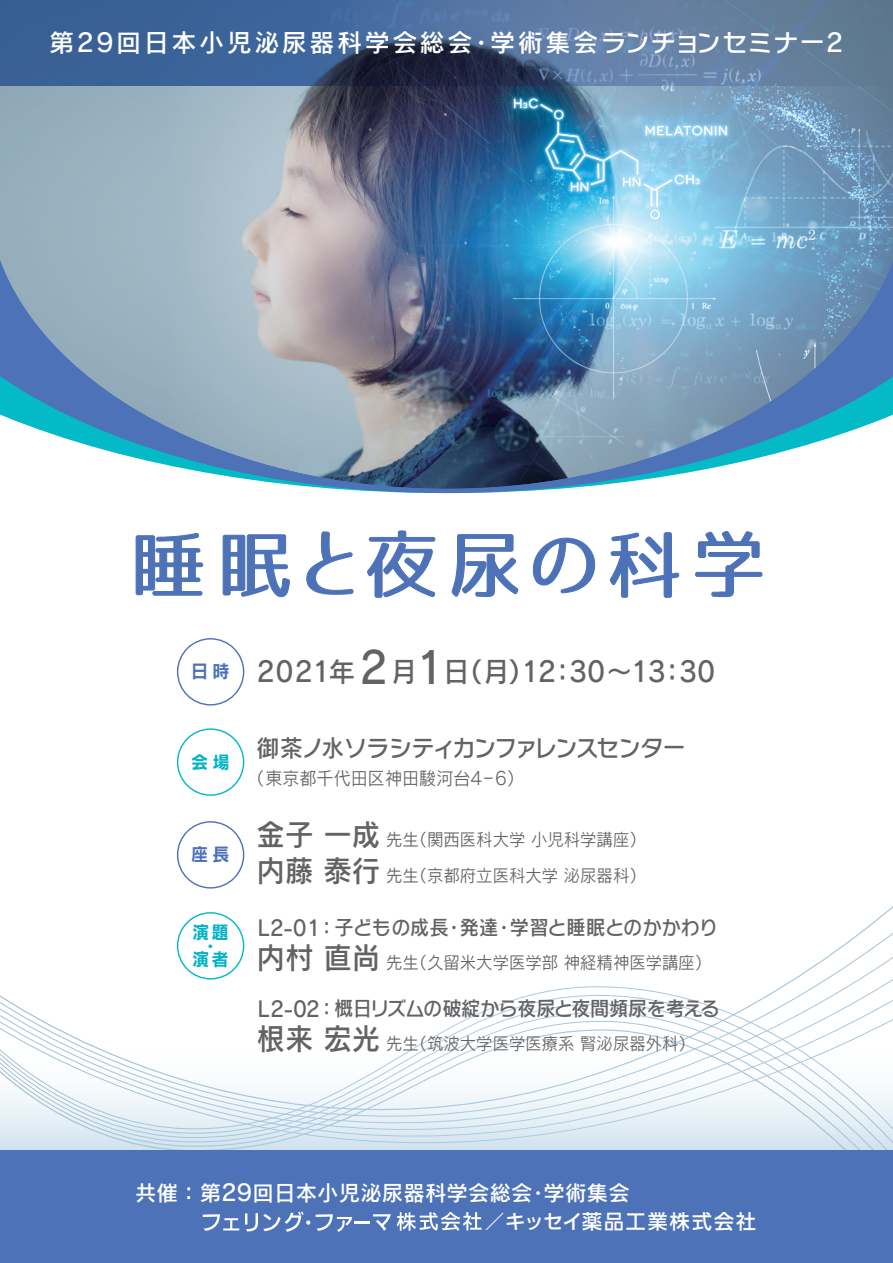
<style>
.page{position:relative;width:893px;height:1263px;background:#fff}
.page>*{position:absolute;margin:0;border:0;box-sizing:border-box;transform-origin:0 0}
.t1{font:27.75px "Rodin NTLG Pro DB 90 pv RKSJ H";letter-spacing:-.015em;color:#636366;scale:.95 1}
.t2{font:25.05px "Rodin NTLG Pro DB 90 pv RKSJ H";letter-spacing:.1em;color:#fff}
.t3{font:24px "Rodin NTLG Pro DB 90 pv RKSJ H";letter-spacing:-.08em;color:#636366;scale:.95 1}
.t4{font:21.45px "Rodin NTLG Pro DB 90 pv RKSJ H";letter-spacing:.005em;color:#fff}
.t5{font:20.25px "Rodin NTLG Pro DB 90 pv RKSJ H";letter-spacing:-.02em;color:#636366;scale:.95 1}
.t6{font:19.95px "UD Shin Go Pro Medium 90 pv RKSJ H";letter-spacing:.11em;color:#fff}
.t7{font:18px "Rodin NTLG Pro M 90 pv RKSJ H";color:#636366;scale:.95 1}
.t8{font:18px/13.5px "Rodin NTLG Pro B 90 pv RKSJ H";color:#00b3c5;text-align:center;scale:.95 1}
.t9{font:18px "Rodin NTLG Pro B 90 pv RKSJ H";color:#4d72b8;scale:.95 1}
.t10{font:17.25px/36.8px "Rodin NTLG Pro M 90 pv RKSJ H";color:#636366;scale:.95 1}
.s1{font-size:43.5px}
.s2{font-family:"Rodin NTLG Pro DB 90 pv RKSJ H";font-size:30px}
.s3{font-size:21.3px}
.s4{font-size:22.5px}
</style>
<div class="page">
<svg style="left:0;top:986px;width:893px;height:164px"></svg>
<img style="left:0;top:0;width:893px;height:489px">
<svg style="left:136px;top:533px;width:67px;height:63px"></svg>
<svg style="left:223px;top:534px;width:67px;height:63px"></svg>
<svg style="left:307px;top:532px;width:46px;height:63px"></svg>
<svg style="left:367px;top:530px;width:68px;height:68px"></svg>
<svg style="left:451px;top:534px;width:68px;height:63px"></svg>
<svg style="left:533px;top:538px;width:62px;height:55px"></svg>
<svg style="left:610px;top:532px;width:69px;height:66px"></svg>
<svg style="left:695px;top:531px;width:67px;height:66px"></svg>
<div style="left:0;top:1150px;width:893px;height:113px;background:#4d72b8"></div>
<svg style="left:203px;top:1214px;width:36px;height:17px"></svg>
<svg style="left:245px;top:1211px;width:65px;height:21px"></svg>
<svg style="left:316px;top:1214px;width:75px;height:18px"></svg>
<svg style="left:397px;top:1212px;width:85px;height:19px"></svg>
<div style="left:177px;top:912px;width:67px;height:67px;border:1px solid #03bac6;border-radius:50%"></div>
<svg style="left:177px;top:821px;width:67px;height:67px"></svg>
<div style="left:177px;top:728px;width:67px;height:68px;border:1px solid #03bac6;border-radius:50%"></div>
<svg style="left:177px;top:638px;width:67px;height:67px"></svg>
<h2 class="t2" style="left:49px;top:33px;width:795px">第29回日本小児泌尿器科学会総会・学術集会ランチョンセミナー2</h2>
<p class="t9" style="left:191px;top:665px;width:42px">日 時</p>
<p class="t8" style="left:191px;top:758px;width:42px">会 場</p>
<p class="t9" style="left:191px;top:848px;width:42px">座 長</p>
<p class="t8" style="left:192px;top:928px;width:40px">演 題・演 者</p>
<h1 class="t1" style="left:257px;top:661px;width:484px">2021年 <span class="s1">2</span> 月<span class="s1">1</span>日（月）12：30～13：30</h1>
<h3 class="t3" style="left:257px;top:739px;width:453px">御茶ノ水ソラシティカンファレンスセンター</h3>
<p class="t7" style="left:248px;top:771px;width:292px">（東京都千代田区神田駿河台4-6）</p>
<p class="t10" style="left:257px;top:823px;width:411px"><span class="s2">金子 一成</span> 先生（関西医科大学 小児科学講座）<span class="s2">内藤 泰行</span> 先生（京都府立医科大学 泌尿器科）</p>
<p class="t5" style="left:258px;top:919px;width:486px"><span class="s3">L2-01</span>：子どもの成長・発達・学習と睡眠とのかかわり</p>
<p class="t10" style="left:257px;top:946px;width:480px"><span class="s2">内村 直尚</span> 先生（久留米大学医学部 神経精神医学講座）</p>
<p class="t5" style="left:258px;top:1000px;width:488px"><span class="s3">L2-02</span>：概日リズムの破綻から夜尿と夜間頻尿を考える</p>
<p class="t10" style="left:257px;top:1027px;width:463px"><span class="s2">根来 宏光</span> 先生（筑波大学医学医療系 腎泌尿器外科）</p>
<p class="t4" style="left:135px;top:1184px;width:496px">共催 ： 第<span class="s4">29</span>回日本小児泌尿器科学会総会・学術集会</p>
<p class="t6" style="left:485px;top:1214px;width:273px">／キッセイ薬品工業株式会社</p>
</div>
